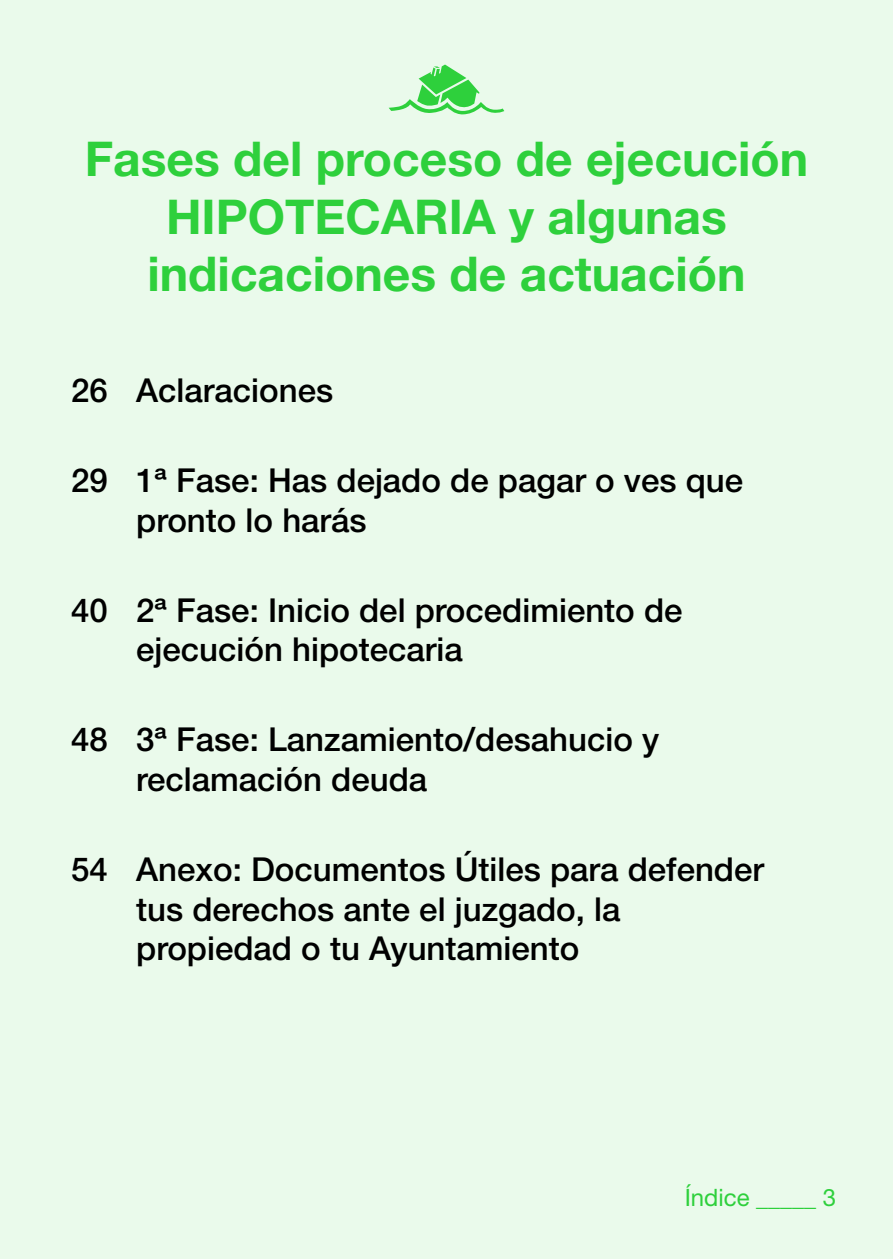
<style>
.page{position:relative;width:893px;height:1259px;background:#eafaeb}
.page>*{position:absolute;margin:0;border:0;box-sizing:border-box;transform-origin:0 0}
.t1{font:700 48px/57.6px "Helvetica Neue LT Std";color:#2ed03c;text-align:center}
.t2{font:500 33px/39.6px "Helvetica Neue LT Std";color:#000}
.t3{font:24px "Helvetica Neue LT Std";color:#2ed03c}
</style>
<div class="page">
<svg style="left:389px;top:65px;width:115px;height:50px"></svg>
<h1 class="t1" style="left:85px;top:129px;width:725px">Fases del proceso de ejecución<br>HIPOTECARIA y algunas indicaciones de actuación</h1>
<p class="t2" style="left:71px;top:370px;width:38px">26</p>
<p class="t2" style="left:136px;top:370px;width:198px">Aclaraciones</p>
<p class="t2" style="left:71px;top:460px;width:38px">29</p>
<p class="t2" style="left:136px;top:460px;width:608px">1ª Fase: Has dejado de pagar o ves que pronto lo harás</p>
<p class="t2" style="left:71px;top:590px;width:38px">40</p>
<p class="t2" style="left:136px;top:590px;width:548px">2ª Fase: Inicio del procedimiento de ejecución hipotecaria</p>
<p class="t2" style="left:71px;top:719px;width:38px">48</p>
<p class="t2" style="left:136px;top:719px;width:525px">3ª Fase: Lanzamiento/desahucio y reclamación deuda</p>
<p class="t2" style="left:71px;top:849px;width:38px">54</p>
<p class="t2" style="left:136px;top:849px;width:629px">Anexo: Documentos Útiles para defender tus derechos ante el juzgado, la propiedad o tu Ayuntamiento</p>
<p class="t3" style="left:685px;top:1183px;width:153px">Índice _____ 3</p>
</div>
